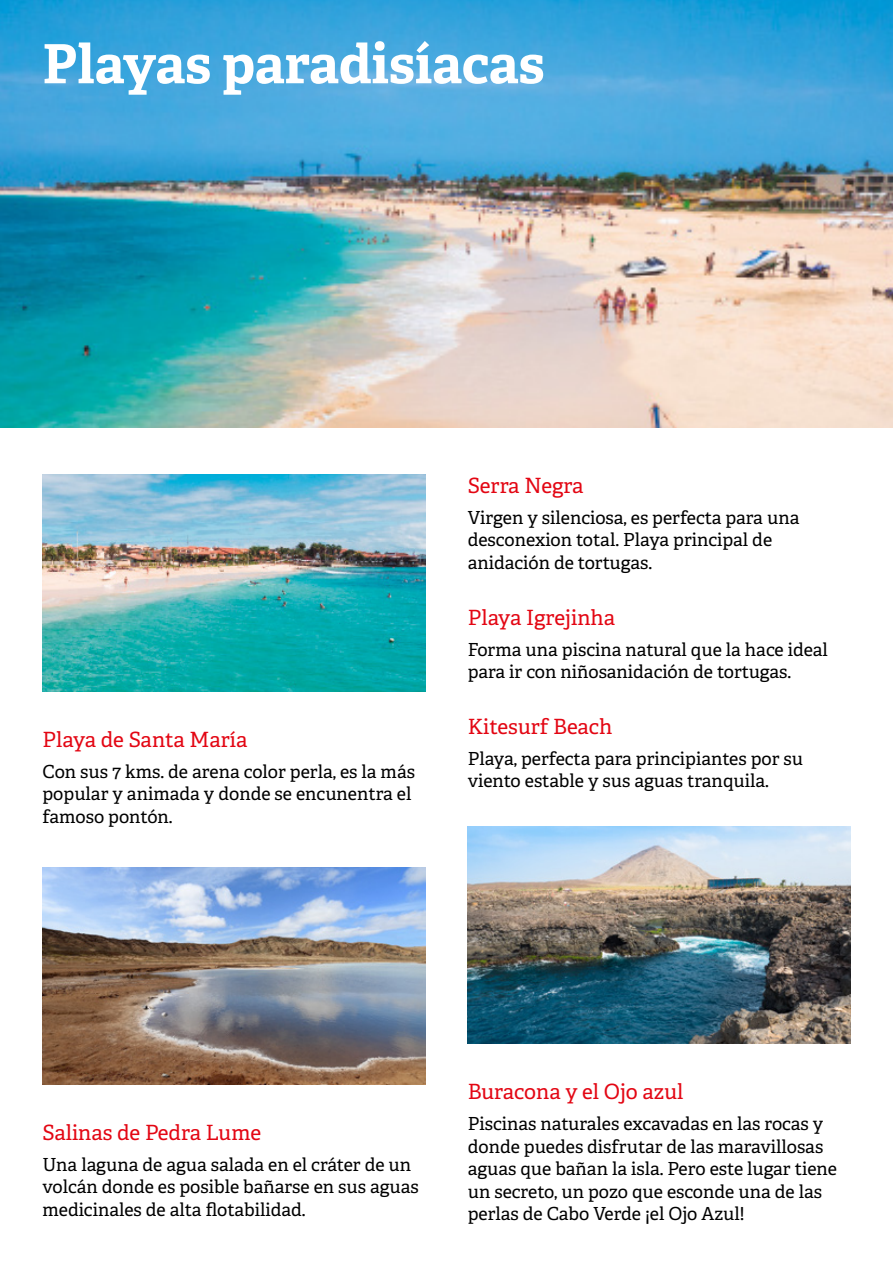
<style>
.page{position:relative;width:893px;height:1263px;background:#fff}
.page>*{position:absolute;margin:0;border:0;box-sizing:border-box;transform-origin:0 0}
.t1{font:700 54px "Adelle";letter-spacing:-.005em;color:#fff}
.t2{font:21px "Adelle";color:#e30613}
.t3{font:18px/22.5px "Adelle";color:#000}
</style>
<div class="page">
<hr style="left:892px;top:955px;width:1px;height:308px;background:#e30613">
<img style="left:0;top:0;width:893px;height:427px">
<img style="left:43px;top:474px;width:382px;height:217px">
<img style="left:43px;top:867px;width:382px;height:217px">
<img style="left:468px;top:827px;width:382px;height:217px">
<h1 class="t1" style="left:43px;top:30px;width:504px">Playas paradisíacas</h1>
<p class="t2" style="left:43px;top:726px;width:206px">Playa de Santa María</p>
<p class="t3" style="left:43px;top:761px;width:374px">Con sus 7 kms. de arena color perla, es la más popular y animada y donde se encunentra el famoso pontón.</p>
<p class="t2" style="left:468px;top:473px;width:117px">Serra Negra</p>
<p class="t3" style="left:468px;top:507px;width:333px">Virgen y silenciosa, es perfecta para una desconexion total. Playa principal de anidación de tortugas.</p>
<p class="t2" style="left:468px;top:604px;width:149px">Playa Igrejinha</p>
<p class="t3" style="left:468px;top:638px;width:362px">Forma una piscina natural que la hace ideal para ir con niñosanidación de tortugas.</p>
<p class="t2" style="left:468px;top:713px;width:146px">Kitesurf Beach</p>
<p class="t3" style="left:468px;top:747px;width:337px">Playa, perfecta para principiantes por su viento estable y sus aguas tranquila.</p>
<p class="t2" style="left:43px;top:1119px;width:220px">Salinas de Pedra Lume</p>
<p class="t3" style="left:43px;top:1153px;width:378px">Una laguna de agua salada en el cráter de un volcán donde es posible bañarse en sus aguas medicinales de alta flotabilidad.</p>
<p class="t2" style="left:468px;top:1079px;width:217px">Buracona y el Ojo azul</p>
<p class="t3" style="left:468px;top:1113px;width:371px">Piscinas naturales excavadas en las rocas y donde puedes disfrutar de las maravillosas aguas que bañan la isla. Pero este lugar tiene un secreto, un pozo que esconde una de las perlas de Cabo Verde ¡el Ojo Azul!</p>
</div>
